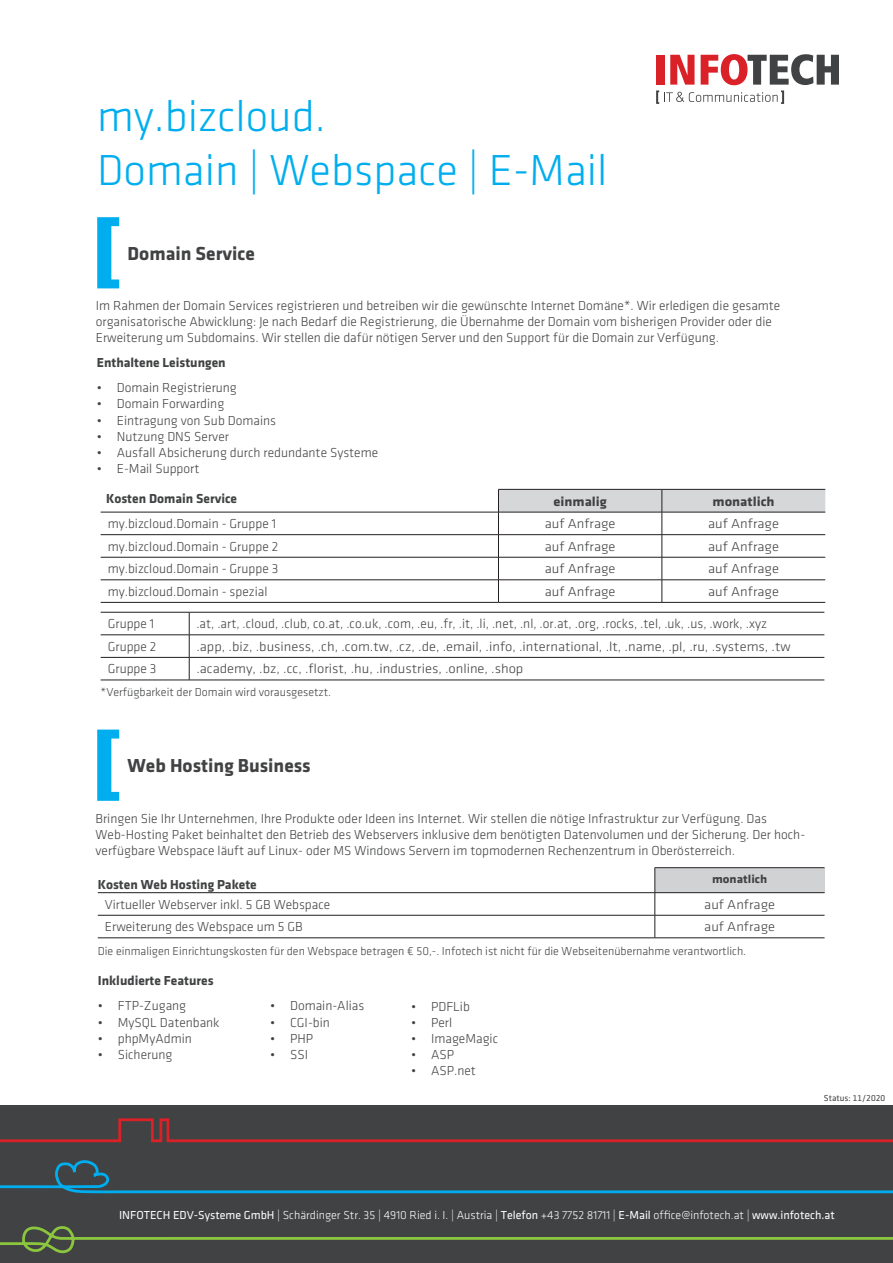
<style>
.page{position:relative;width:893px;height:1263px;background:#fff}
.page>*{position:absolute;margin:0;border:0;box-sizing:border-box;transform-origin:0 0}
.t1{font:300 45px/53.6px "Klavika";color:#00aeef}
.t2{font:700 19.5px "Klavika";color:#414243}
.t3{font:300 13.5px/16.2px "Klavika";color:#414243}
.t4{font:300 13.5px "Klavika";color:#414243;scale:1.08 1}
.t5{font:700 13.5px "Klavika";color:#414243}
.t6{font:700 13.5px "Klavika";color:#414243;scale:1.08 1}
.t7{font:300 12px "Klavika";color:#414243}
.t8{font:300 12px "Klavika";color:#fff}
.t9{font:700 12px "Klavika";color:#414243;scale:1.08 1}
.t10{font:9px "Klavika Regular TF";color:#414243}
.s1{font-family:"Klavika Regular TF";font-weight:400}
</style>
<div class="page">
<div style="left:0;top:1105px;width:893px;height:158px;background:#414243"></div>
<svg style="left:0;top:1118px;width:893px;height:25px"></svg>
<svg style="left:0;top:1160px;width:893px;height:34px"></svg>
<svg style="left:0;top:1226px;width:893px;height:27px"></svg>
<svg style="left:656px;top:54px;width:183px;height:50px"></svg>
<hr style="left:101px;top:557px;width:397px;height:1px;background:#231f20">
<hr style="left:101px;top:579px;width:397px;height:1px;background:#231f20">
<hr style="left:101px;top:602px;width:397px;height:1px;background:#231f20">
<hr style="left:498px;top:602px;width:164px;height:1px;background:#231f20">
<hr style="left:662px;top:602px;width:163px;height:1px;background:#231f20">
<hr style="left:101px;top:512px;width:397px;height:1px;background:#231f20">
<hr style="left:101px;top:534px;width:397px;height:1px;background:#231f20">
<svg style="left:498px;top:489px;width:327px;height:113px"></svg>
<svg style="left:97px;top:217px;width:22px;height:71px"></svg>
<div style="left:655px;top:868px;width:170px;height:25px;background:#d1d2d4"></div>
<hr style="left:98px;top:915px;width:557px;height:1px;background:#231f20">
<hr style="left:655px;top:915px;width:170px;height:1px;background:#231f20">
<hr style="left:98px;top:937px;width:557px;height:1px;background:#231f20">
<hr style="left:655px;top:937px;width:170px;height:1px;background:#231f20">
<hr style="left:655px;top:867px;width:170px;height:1px;background:#231f20">
<hr style="left:655px;top:892px;width:170px;height:1px;background:#231f20">
<hr style="left:98px;top:892px;width:557px;height:1px;background:#231f20">
<svg style="left:655px;top:868px;width:1px;height:70px"></svg>
<svg style="left:97px;top:729px;width:22px;height:72px"></svg>
<hr style="left:101px;top:657px;width:88px;height:1px;background:#231f20">
<hr style="left:189px;top:657px;width:635px;height:1px;background:#231f20">
<hr style="left:101px;top:680px;width:88px;height:1px;background:#231f20">
<hr style="left:189px;top:680px;width:635px;height:1px;background:#231f20">
<hr style="left:101px;top:612px;width:88px;height:1px;background:#231f20">
<hr style="left:189px;top:612px;width:635px;height:1px;background:#231f20">
<svg style="left:189px;top:612px;width:1px;height:68px"></svg>
<hr style="left:101px;top:634px;width:88px;height:1px;background:#231f20">
<hr style="left:189px;top:634px;width:635px;height:1px;background:#231f20">
<h1 class="t1" style="left:97px;top:90px;width:512px">my.bizcloud.<br>Domain | Webspace | E-Mail</h1>
<h2 class="t2" style="left:128px;top:242px;width:129px">Domain Service</h2>
<p class="t3" style="left:96px;top:297px;width:686px">Im Rahmen der Domain Services registrieren und betreiben wir die gewünschte Internet Domäne*. Wir erledigen die gesamte organisatorische Abwicklung: Je nach Bedarf die Registrierung, die Übernahme der Domain vom bisherigen Provider oder die<br>Erweiterung um Subdomains. Wir stellen die dafür nötigen Server und den Support für die Domain zur Verfügung.</p>
<p class="t5" style="left:97px;top:356px;width:130px">Enthaltene Leistungen</p>
<p class="t3" style="left:97px;top:380px;width:142px">• Domain Registrierung</p>
<p class="t3" style="left:97px;top:396px;width:129px">• Domain Forwarding</p>
<p class="t3" style="left:97px;top:412px;width:181px">• Eintragung von Sub Domains</p>
<p class="t3" style="left:97px;top:428px;width:134px">• Nutzung DNS Server</p>
<p class="t3" style="left:97px;top:445px;width:283px">• Ausfall Absicherung durch redundante Systeme</p>
<p class="t3" style="left:97px;top:461px;width:104px">• E-Mail Support</p>
<p class="t5" style="left:106px;top:491px;width:133px">Kosten Domain Service</p>
<p class="t6" style="left:553px;top:494px;width:51px">einmalig</p>
<p class="t6" style="left:712px;top:494px;width:59px">monatlich</p>
<p class="t3" style="left:108px;top:516px;width:170px">my.bizcloud.Domain - Gruppe 1</p>
<p class="t4" style="left:545px;top:517px;width:67px">auf Anfrage</p>
<p class="t4" style="left:708px;top:517px;width:67px">auf Anfrage</p>
<p class="t3" style="left:108px;top:538px;width:172px">my.bizcloud.Domain - Gruppe 2</p>
<p class="t4" style="left:545px;top:539px;width:67px">auf Anfrage</p>
<p class="t4" style="left:708px;top:539px;width:67px">auf Anfrage</p>
<p class="t3" style="left:108px;top:561px;width:172px">my.bizcloud.Domain - Gruppe 3</p>
<p class="t4" style="left:545px;top:562px;width:67px">auf Anfrage</p>
<p class="t4" style="left:708px;top:562px;width:67px">auf Anfrage</p>
<p class="t3" style="left:108px;top:583px;width:161px">my.bizcloud.Domain - spezial</p>
<p class="t4" style="left:545px;top:584px;width:67px">auf Anfrage</p>
<p class="t4" style="left:708px;top:584px;width:67px">auf Anfrage</p>
<p class="t3" style="left:108px;top:616px;width:48px">Gruppe 1</p>
<p class="t3" style="left:196px;top:616px;width:572px">.at, .art, .cloud, .club, co.at, .co.uk, .com, .eu, .fr, .it, .li, .net, .nl, .or.at, .org, .rocks, .tel, .uk, .us, .work, .xyz</p>
<p class="t3" style="left:108px;top:638px;width:50px">Gruppe 2</p>
<p class="t4" style="left:196px;top:639px;width:552px">.app, .biz, .business, .ch, .com.tw, .cz, .de, .email, .info, .international, .lt, .name, .pl, .ru, .systems, .tw</p>
<p class="t3" style="left:108px;top:661px;width:50px">Gruppe 3</p>
<p class="t4" style="left:196px;top:662px;width:304px">.academy, .bz, .cc, .florist, .hu, .industries, .online, .shop</p>
<p class="t7" style="left:101px;top:686px;width:232px">*Verfügbarkeit der Domain wird vorausgesetzt.</p>
<h2 class="t2" style="left:128px;top:755px;width:185px">Web Hosting Business</h2>
<p class="t3" style="left:96px;top:810px;width:711px">Bringen Sie Ihr Unternehmen, Ihre Produkte oder Ideen ins Internet. Wir stellen die nötige Infrastruktur zur Verfügung. Das<br>Web-Hosting Paket beinhaltet den Betrieb des Webservers inklusive dem benötigten Datenvolumen und der Sicherung. Der hoch&shy;verfügbare Webspace läuft auf Linux- oder MS Windows Servern im topmodernen Rechenzentrum in Oberösterreich.</p>
<p class="t5" style="left:98px;top:877px;width:160px">Kosten Web Hosting Pakete</p>
<p class="t9" style="left:712px;top:872px;width:53px">monatlich</p>
<p class="t3" style="left:105px;top:896px;width:227px">Virtueller Webserver inkl. 5 GB Webspace</p>
<p class="t4" style="left:704px;top:897px;width:67px">auf Anfrage</p>
<p class="t3" style="left:105px;top:919px;width:199px">Erweiterung des Webspace um 5 GB</p>
<p class="t4" style="left:704px;top:920px;width:67px">auf Anfrage</p>
<p class="t7" style="left:98px;top:944px;width:650px">Die einmaligen Einrichtungskosten für den Webspace betragen € 50,-. Infotech ist nicht für die Webseitenübernahme verantwortlich.</p>
<p class="t5" style="left:98px;top:973px;width:117px">Inkludierte Features</p>
<p class="t3" style="left:98px;top:998px;width:90px">• FTP-Zugang</p>
<p class="t3" style="left:98px;top:1014px;width:123px">• MySQL Datenbank</p>
<p class="t3" style="left:98px;top:1030px;width:96px">• phpMyAdmin</p>
<p class="t3" style="left:98px;top:1046px;width:76px">• Sicherung</p>
<p class="t3" style="left:270px;top:998px;width:96px">• Domain-Alias</p>
<p class="t3" style="left:270px;top:1014px;width:61px">• CGI-bin</p>
<p class="t3" style="left:270px;top:1030px;width:45px">• PHP</p>
<p class="t3" style="left:270px;top:1047px;width:40px">• SSI</p>
<p class="t3" style="left:411px;top:998px;width:60px">• PDFLib</p>
<p class="t3" style="left:411px;top:1014px;width:43px">• Perl</p>
<p class="t3" style="left:411px;top:1030px;width:89px">• ImageMagic</p>
<p class="t3" style="left:411px;top:1047px;width:45px">• ASP</p>
<p class="t3" style="left:411px;top:1063px;width:66px">• ASP.net</p>
<p class="t10" style="left:824px;top:1093px;width:63px">Status: 11/2020</p>
<p class="t8" style="left:119px;top:1209px;width:717px"><span class="s1">INFOTECH EDV-Systeme GmbH</span> | Schärdinger Str. 35 | 4910 Ried i. I. | Austria | <span class="s1">Telefon</span> +43 7752 81711 | <span class="s1">E-Mail</span> office@infotech.at | <span class="s1">www.infotech.at</span></p>
</div>
